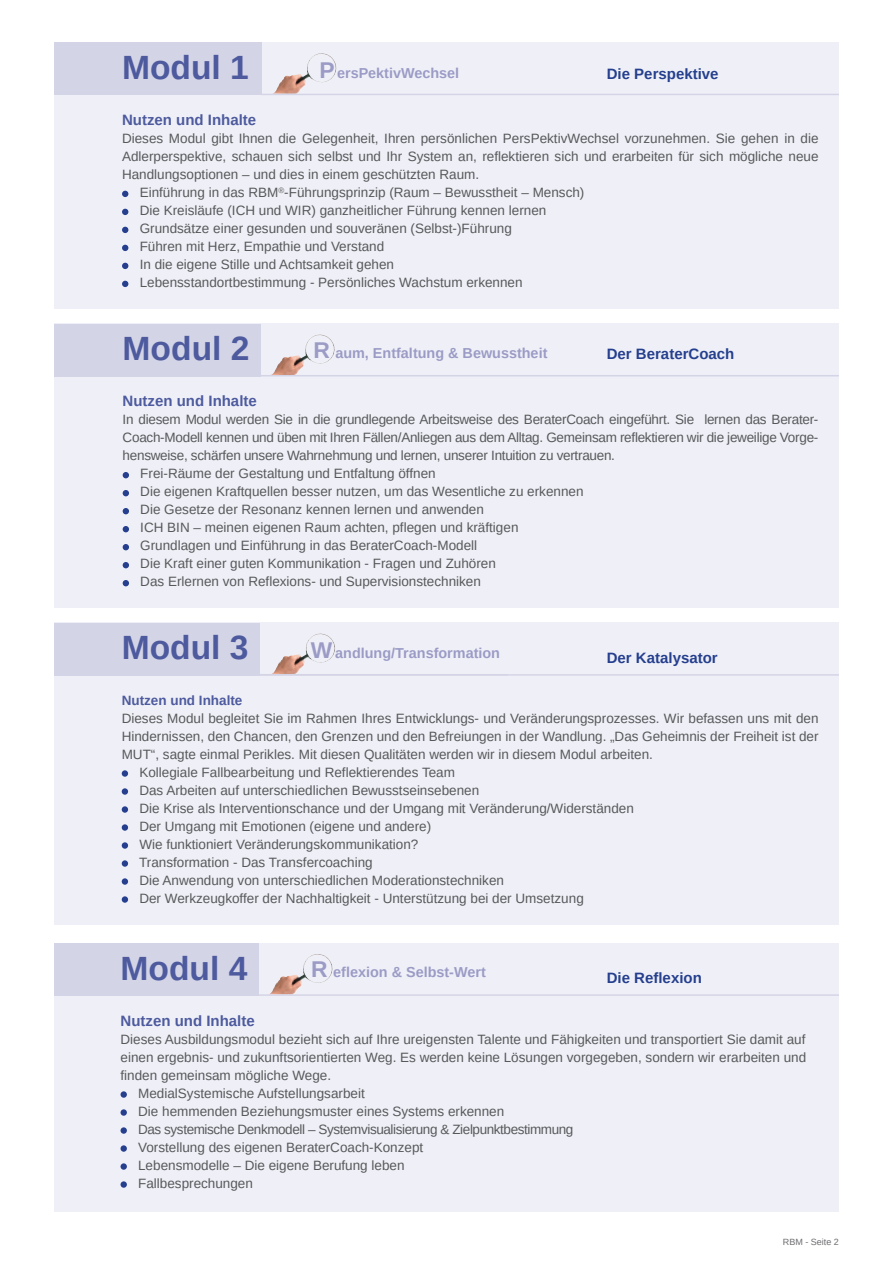
<style>
.page{position:relative;width:893px;height:1263px;background:#fff}
.page>*{position:absolute;margin:0;border:0;box-sizing:border-box;transform-origin:0 0}
.t1{font:700 33.6px "Arimo";color:#4d5a9e}
.t2{font:700 15px "Arimo";color:#253f8e}
.t3{font:700 15px "Arimo";color:#4d5a9e}
.t4{font:700 14.4px "Arimo";color:#9b9bc6}
.t5{font:13.5px "Arimo";color:#57585a}
.t6{font:13.5px "Arimo";letter-spacing:-.02em;color:#57585a}
.t7{font:13.5px "Arimo";letter-spacing:-.03em;color:#57585a}
.t8{font:700 13.5px "Arimo";color:#4d5a9e}
.t9{font:9px "Arimo";color:#6c6d70}
.s1{font-size:22.8px}
</style>
<div class="page">
<div style="left:54px;top:623px;width:785px;height:302px;background:#eff0f7"></div>
<img style="left:271px;top:634px;width:64px;height:40px">
<div style="left:54px;top:623px;width:206px;height:52px;background:#d4d4e7"></div>
<div style="left:122px;top:770px;width:6px;height:7px;background:#253f8e;border-radius:50%"></div>
<div style="left:122px;top:788px;width:6px;height:7px;background:#253f8e;border-radius:50%"></div>
<div style="left:122px;top:806px;width:6px;height:7px;background:#253f8e;border-radius:50%"></div>
<div style="left:122px;top:824px;width:6px;height:7px;background:#253f8e;border-radius:50%"></div>
<div style="left:122px;top:842px;width:6px;height:7px;background:#253f8e;border-radius:50%"></div>
<div style="left:122px;top:860px;width:6px;height:7px;background:#253f8e;border-radius:50%"></div>
<div style="left:122px;top:878px;width:6px;height:7px;background:#253f8e;border-radius:50%"></div>
<div style="left:122px;top:896px;width:6px;height:7px;background:#253f8e;border-radius:50%"></div>
<div style="left:54px;top:43px;width:785px;height:266px;background:#eff0f7"></div>
<img style="left:272px;top:53px;width:64px;height:41px">
<div style="left:54px;top:43px;width:207px;height:52px;background:#d4d4e7"></div>
<svg style="left:122px;top:191px;width:6px;height:6px"></svg>
<svg style="left:122px;top:209px;width:6px;height:6px"></svg>
<svg style="left:122px;top:227px;width:6px;height:6px"></svg>
<svg style="left:122px;top:245px;width:6px;height:6px"></svg>
<svg style="left:122px;top:263px;width:6px;height:6px"></svg>
<svg style="left:122px;top:281px;width:6px;height:6px"></svg>
<hr style="left:261px;top:94px;width:578px;height:1px;background:#d4d4e7">
<div style="left:54px;top:324px;width:785px;height:284px;background:#eff0f7"></div>
<img style="left:271px;top:335px;width:64px;height:40px">
<div style="left:54px;top:324px;width:207px;height:52px;background:#d4d4e7"></div>
<svg style="left:123px;top:472px;width:6px;height:6px"></svg>
<svg style="left:123px;top:490px;width:6px;height:6px"></svg>
<svg style="left:123px;top:508px;width:6px;height:6px"></svg>
<svg style="left:123px;top:526px;width:6px;height:6px"></svg>
<svg style="left:123px;top:544px;width:6px;height:6px"></svg>
<svg style="left:123px;top:562px;width:6px;height:6px"></svg>
<svg style="left:123px;top:580px;width:6px;height:6px"></svg>
<hr style="left:251px;top:375px;width:588px;height:1px;background:#d4d4e7">
<hr style="left:251px;top:674px;width:588px;height:2px;background:#d4d4e7">
<div style="left:54px;top:943px;width:785px;height:269px;background:#eff0f7"></div>
<img style="left:270px;top:954px;width:63px;height:40px">
<div style="left:54px;top:943px;width:205px;height:53px;background:#d4d4e7"></div>
<div style="left:121px;top:1091px;width:6px;height:7px;background:#253f8e;border-radius:50%"></div>
<div style="left:121px;top:1109px;width:6px;height:7px;background:#253f8e;border-radius:50%"></div>
<div style="left:121px;top:1127px;width:6px;height:7px;background:#253f8e;border-radius:50%"></div>
<div style="left:121px;top:1145px;width:6px;height:7px;background:#253f8e;border-radius:50%"></div>
<div style="left:121px;top:1163px;width:6px;height:7px;background:#253f8e;border-radius:50%"></div>
<div style="left:121px;top:1181px;width:6px;height:7px;background:#253f8e;border-radius:50%"></div>
<hr style="left:249px;top:994px;width:590px;height:2px;background:#d4d4e7">
<h1 class="t1" style="left:122px;top:49px;width:128px">Modul 1</h1>
<p class="t4" style="left:319px;top:65px;width:141px"><span class="s1">P</span> ersPektivWechsel</p>
<p class="t2" style="left:607px;top:66px;width:113px">Die Perspektive</p>
<p class="t3" style="left:122px;top:112px;width:136px">Nutzen und Inhalte</p>
<p class="t5" style="left:122px;top:131px;width:698px">Dieses Modul gibt Ihnen die Gelegenheit, Ihren persönlichen PersPektivWechsel vorzunehmen. Sie gehen in die</p>
<p class="t5" style="left:122px;top:149px;width:698px">Adlerperspektive, schauen sich selbst und Ihr System an, reflektieren sich und erarbeiten für sich mögliche neue</p>
<p class="t5" style="left:122px;top:167px;width:359px">Handlungsoptionen – und dies in einem geschützten Raum.</p>
<p class="t5" style="left:140px;top:185px;width:446px">Einführung in das RBM<sup>®</sup>-Führungsprinzip (Raum – Bewusstheit – Mensch)</p>
<p class="t5" style="left:140px;top:203px;width:408px">Die Kreisläufe (ICH und WIR) ganzheitlicher Führung kennen lernen</p>
<p class="t5" style="left:140px;top:221px;width:374px">Grundsätze einer gesunden und souveränen (Selbst-)Führung</p>
<p class="t5" style="left:140px;top:239px;width:246px">Führen mit Herz, Empathie und Verstand</p>
<p class="t5" style="left:140px;top:257px;width:256px">In die eigene Stille und Achtsamkeit gehen</p>
<p class="t5" style="left:140px;top:275px;width:384px">Lebensstandortbestimmung - Persönliches Wachstum erkennen</p>
<h1 class="t1" style="left:123px;top:330px;width:128px">Modul 2</h1>
<p class="t4" style="left:313px;top:345px;width:236px"><span class="s1">R</span> aum, Entfaltung &amp; Bewusstheit</p>
<p class="t2" style="left:607px;top:345px;width:129px">Der BeraterCoach</p>
<p class="t3" style="left:123px;top:393px;width:136px">Nutzen und Inhalte</p>
<p class="t6" style="left:123px;top:412px;width:697px">In diesem Modul werden Sie in die grundlegende Arbeitsweise des BeraterCoach eingeführt. Sie lernen das Berater-</p>
<p class="t6" style="left:123px;top:430px;width:697px">Coach-Modell kennen und üben mit Ihren Fällen/Anliegen aus dem Alltag. Gemeinsam reflektieren wir die jeweilige Vorge-</p>
<p class="t6" style="left:123px;top:448px;width:494px">hensweise, schärfen unsere Wahrnehmung und lernen, unserer Intuition zu vertrauen.</p>
<p class="t5" style="left:140px;top:466px;width:297px">Frei-Räume der Gestaltung und Entfaltung öffnen</p>
<p class="t5" style="left:140px;top:484px;width:445px">Die eigenen Kraftquellen besser nutzen, um das Wesentliche zu erkennen</p>
<p class="t5" style="left:140px;top:502px;width:345px">Die Gesetze der Resonanz kennen lernen und anwenden</p>
<p class="t5" style="left:140px;top:520px;width:380px">ICH BIN – meinen eigenen Raum achten, pflegen und kräftigen</p>
<p class="t5" style="left:140px;top:538px;width:338px">Grundlagen und Einführung in das BeraterCoach-Modell</p>
<p class="t5" style="left:140px;top:556px;width:357px">Die Kraft einer guten Kommunikation - Fragen und Zuhören</p>
<p class="t5" style="left:140px;top:574px;width:342px">Das Erlernen von Reflexions- und Supervisionstechniken</p>
<h1 class="t1" style="left:122px;top:629px;width:128px">Modul 3</h1>
<p class="t4" style="left:311px;top:645px;width:191px"><span class="s1">W</span> andlung/Transformation</p>
<p class="t2" style="left:607px;top:649px;width:112px">Der Katalysator</p>
<p class="t8" style="left:122px;top:693px;width:122px">Nutzen und Inhalte</p>
<p class="t5" style="left:122px;top:711px;width:698px">Dieses Modul begleitet Sie im Rahmen Ihres Entwicklungs- und Veränderungsprozesses. Wir befassen uns mit den</p>
<p class="t5" style="left:122px;top:729px;width:698px">Hindernissen, den Chancen, den Grenzen und den Befreiungen in der Wandlung. „Das Geheimnis der Freiheit ist der</p>
<p class="t5" style="left:122px;top:747px;width:533px">MUT“, sagte einmal Perikles. Mit diesen Qualitäten werden wir in diesem Modul arbeiten.</p>
<p class="t5" style="left:139px;top:765px;width:317px">Kollegiale Fallbearbeitung und Reflektierendes Team</p>
<p class="t5" style="left:139px;top:783px;width:341px">Das Arbeiten auf unterschiedlichen Bewusstseinsebenen</p>
<p class="t5" style="left:139px;top:801px;width:496px">Die Krise als Interventionschance und der Umgang mit Veränderung/Widerständen</p>
<p class="t5" style="left:139px;top:819px;width:293px">Der Umgang mit Emotionen (eigene und andere)</p>
<p class="t5" style="left:139px;top:837px;width:281px">Wie funktioniert Veränderungskommunikation?</p>
<p class="t5" style="left:139px;top:855px;width:235px">Transformation - Das Transfercoaching</p>
<p class="t5" style="left:139px;top:873px;width:366px">Die Anwendung von unterschiedlichen Moderationstechniken</p>
<p class="t5" style="left:139px;top:891px;width:446px">Der Werkzeugkoffer der Nachhaltigkeit - Unterstützung bei der Umsetzung</p>
<h1 class="t1" style="left:121px;top:949px;width:128px">Modul 4</h1>
<p class="t4" style="left:311px;top:964px;width:176px"><span class="s1">R</span> eflexion &amp; Selbst-Wert</p>
<p class="t2" style="left:607px;top:970px;width:97px">Die Reflexion</p>
<p class="t3" style="left:121px;top:1012px;width:136px">Nutzen und Inhalte</p>
<p class="t5" style="left:121px;top:1032px;width:686px">Dieses Ausbildungsmodul bezieht sich auf Ihre ureigensten Talente und Fähigkeiten und transportiert Sie damit auf</p>
<p class="t5" style="left:121px;top:1050px;width:687px">einen ergebnis- und zukunftsorientierten Weg. Es werden keine Lösungen vorgegeben, sondern wir erarbeiten und</p>
<p class="t5" style="left:121px;top:1068px;width:212px">finden gemeinsam mögliche Wege.</p>
<p class="t5" style="left:138px;top:1086px;width:228px">MedialSystemische Aufstellungsarbeit</p>
<p class="t5" style="left:138px;top:1104px;width:368px">Die hemmenden Beziehungsmuster eines Systems erkennen</p>
<p class="t7" style="left:138px;top:1122px;width:437px">Das systemische Denkmodell – Systemvisualisierung &amp; Zielpunktbestimmung</p>
<p class="t5" style="left:138px;top:1140px;width:287px">Vorstellung des eigenen BeraterCoach-Konzept</p>
<p class="t5" style="left:138px;top:1158px;width:268px">Lebensmodelle – Die eigene Berufung leben</p>
<p class="t5" style="left:138px;top:1176px;width:116px">Fallbesprechungen</p>
<p class="t9" style="left:783px;top:1237px;width:58px">RBM - Seite 2</p>
</div>
